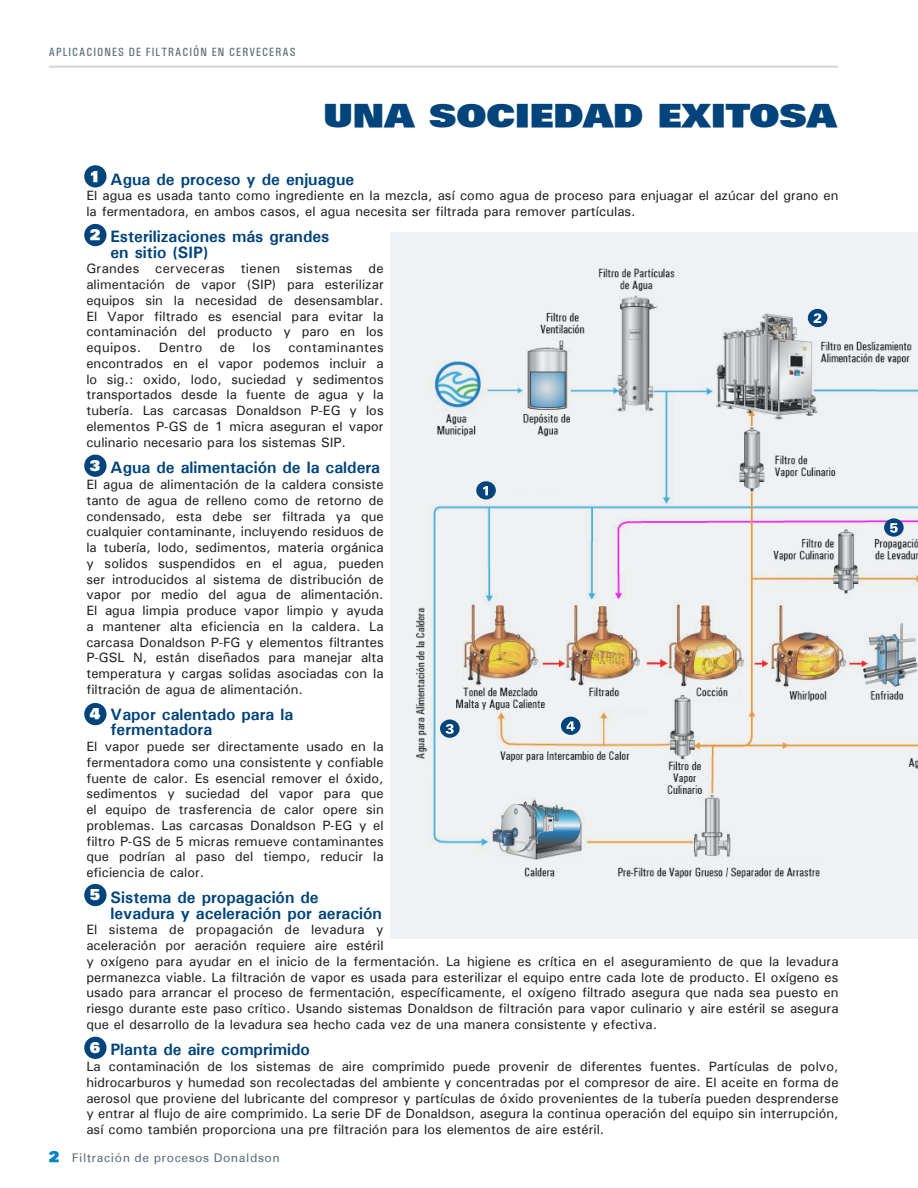
<style>
.page{position:relative;width:918px;height:1188px;background:#fff}
.page>*{position:absolute;margin:0;border:0;box-sizing:border-box;transform-origin:0 0}
.Page_Subheads{font:900 31.5px "Univers";color:#00447b;scale:1.2 1}
.Body{font:700 16.5px/15.8px "Univers";color:#00447b}
.t1{font:900 15px "Univers";color:#fff}
.Body-2{font:500 13.5px/15.8px "Univers";color:#231f20;text-align:justify}
.t2{font:500 condensed 12px "Univers";letter-spacing:.09em;color:#5b6f7b}
.t3{font:12px "Univers";letter-spacing:.05em;color:#5b6f7b}
.s1{font-weight:900;font-size:15px;color:#0082c8}
</style>
<div class="page">
<hr style="left:49px;top:66px;width:789px;height:2px;background:#d3d9de">
<svg style="left:390px;top:232px;width:528px;height:707px;fill:#eff1f2"></svg>
<div style="left:476px;top:481px;width:20px;height:19px;background:#00447b;border-radius:50%"></div>
<svg style="left:483px;top:486px;width:5px;height:9px"></svg>
<div style="left:808px;top:309px;width:19px;height:18px;background:#00447b;border-radius:50%"></div>
<svg style="left:814px;top:313px;width:7px;height:10px"></svg>
<div style="left:440px;top:720px;width:20px;height:18px;background:#00447b;border-radius:50%"></div>
<svg style="left:446px;top:724px;width:8px;height:10px"></svg>
<div style="left:561px;top:717px;width:20px;height:18px;background:#00447b;border-radius:50%"></div>
<svg style="left:566px;top:721px;width:9px;height:10px"></svg>
<div style="left:884px;top:518px;width:20px;height:19px;background:#00447b;border-radius:50%"></div>
<svg style="left:890px;top:523px;width:8px;height:10px"></svg>
<div style="left:84px;top:165px;width:23px;height:22px;background:#00447b;border-radius:50%"></div>
<div style="left:84px;top:224px;width:23px;height:22px;background:#00447b;border-radius:50%"></div>
<div style="left:84px;top:455px;width:23px;height:22px;background:#00447b;border-radius:50%"></div>
<div style="left:84px;top:703px;width:23px;height:22px;background:#00447b;border-radius:50%"></div>
<div style="left:84px;top:884px;width:23px;height:22px;background:#00447b;border-radius:50%"></div>
<div style="left:84px;top:1037px;width:23px;height:22px;background:#00447b;border-radius:50%"></div>
<p class="t2" style="left:49px;top:45px;width:248px">APLICACIONES DE FILTRACIÓN EN CERVECERAS</p>
<p class="Page_Subheads" style="left:324px;top:94px;width:429px">UNA SOCIEDAD EXITOSA</p>
<p class="t1" style="left:90px;top:166px;width:12px">1</p>
<p class="Body" style="left:111px;top:171px;width:245px">Agua de proceso y de enjuague</p>
<p class="Body-2" style="left:86px;top:188px;width:754px">El agua es usada tanto como ingrediente en la mezcla, así como agua de proceso para enjuagar el azúcar del grano en la fermentadora, en ambos casos, el agua necesita ser filtrada para remover partículas.</p>
<p class="Body" style="left:110px;top:228px;width:221px">Esterilizaciones más grandes en sitio (SIP)</p>
<p class="Body-2" style="left:86px;top:261px;width:299px">Grandes cerveceras tienen sistemas de alimentación de vapor (SIP) para esterilizar equipos sin la necesidad de desensamblar.<br>El Vapor filtrado es esencial para evitar la contaminación del producto y paro en los equipos.</p>
<p class="t1" style="left:90px;top:225px;width:12px">2</p>
<p class="Body-2" style="left:159px;top:339px;width:45px">Dentro</p>
<p class="Body-2" style="left:220px;top:339px;width:17px">de</p>
<p class="Body-2" style="left:253px;top:339px;width:20px">los</p>
<p class="Body-2" style="left:86px;top:339px;width:299px;text-indent:202px">contaminantes encontrados en el vapor podemos incluir a lo sig.: oxido, lodo, suciedad y sedimentos transportados desde la fuente de agua y la tubería. Las carcasas Donaldson P-EG y los elementos P-GS de 1 micra aseguran el vapor culinario necesario para los sistemas SIP.</p>
<p class="Body" style="left:111px;top:459px;width:271px">Agua de alimentación de la caldera</p>
<p class="Body-2" style="left:86px;top:476px;width:299px">El agua de alimentación de la caldera consiste tanto de agua de relleno como de retorno de condensado, esta debe ser filtrada ya que cualquier contaminante, incluyendo residuos de la tubería, lodo, sedimentos, materia orgánica y solidos suspendidos en el agua, pueden ser introducidos al sistema de distribución de vapor por medio del agua de alimentación.<br>El agua limpia produce vapor limpio y ayuda a mantener alta eficiencia en la caldera. La carcasa Donaldson P-FG y elementos filtrantes P-GSL N, están diseñados para manejar alta temperatura y cargas solidas asociadas con la filtración de agua de alimentación.</p>
<p class="Body" style="left:110px;top:706px;width:184px">Vapor calentado para la fermentadora</p>
<p class="Body-2" style="left:86px;top:738px;width:299px">El vapor puede ser directamente usado en la fermentadora como una consistente y confiable fuente de calor. Es esencial remover el óxido, sedimentos y suciedad del vapor para que el equipo de trasferencia de calor opere sin problemas. Las carcasas Donaldson P-EG y el filtro P-GS de 5 micras remueve contaminantes que podrían al paso del tiempo, reducir la eficiencia de calor.</p>
<p class="Body" style="left:110px;top:889px;width:273px">Sistema de propagación de levadura y aceleración por aeración</p>
<p class="Body-2" style="left:86px;top:922px;width:754px;text-align:left">El sistema de propagación de levadura y<br>aceleración por aeración requiere aire estéril<br>y oxígeno para ayudar en el inicio de la fermentación. La higiene es crítica en el aseguramiento de que la levadura permanezca viable. La filtración de vapor es usada para esterilizar el equipo entre cada lote de producto. El oxígeno es usado para arrancar el proceso de fermentación, específicamente, el oxígeno filtrado asegura que nada sea puesto en riesgo durante este paso crítico. Usando sistemas Donaldson de filtración para vapor culinario y aire estéril se asegura que el desarrollo de la levadura sea hecho cada vez de una manera consistente y efectiva.</p>
<p class="Body" style="left:111px;top:1042px;width:201px">Planta de aire comprimido</p>
<p class="Body-2" style="left:86px;top:1058px;width:754px">La contaminación de los sistemas de aire comprimido puede provenir de diferentes fuentes. Partículas de polvo, hidrocarburos y humedad son recolectadas del ambiente y concentradas por el compresor de aire. El aceite en forma de aerosol que proviene del lubricante del compresor y partículas de óxido provenientes de la tubería pueden desprenderse y entrar al flujo de aire comprimido. La serie DF de Donaldson, asegura la continua operación del equipo sin interrupción, así como también proporciona una pre filtración para los elementos de aire estéril.</p>
<p class="t1" style="left:90px;top:456px;width:12px">3</p>
<p class="t1" style="left:90px;top:704px;width:12px">4</p>
<p class="t1" style="left:90px;top:885px;width:12px">5</p>
<p class="t1" style="left:90px;top:1038px;width:12px">6</p>
<p class="t3" style="left:49px;top:1151px;width:233px"><span class="s1">2</span> Filtración de procesos Donaldson</p>
</div>
